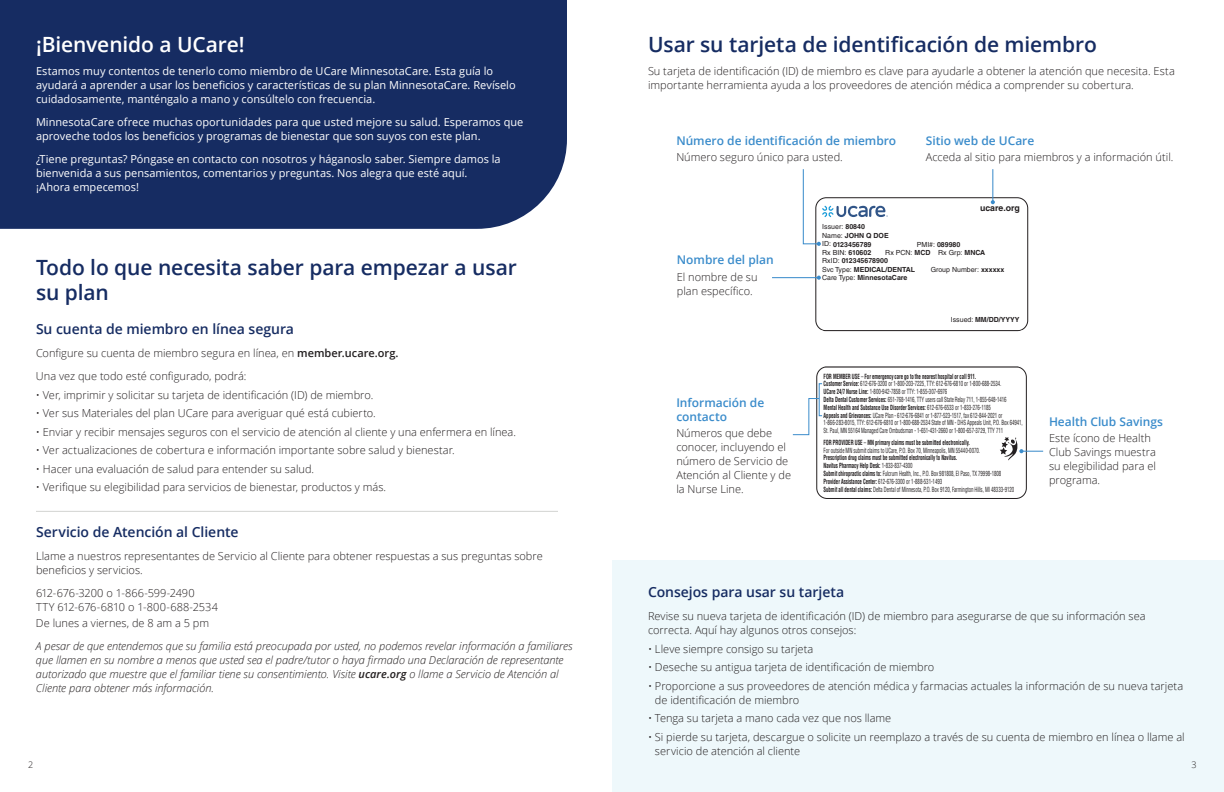
<style>
.page{position:relative;width:1224px;height:792px;background:#fff}
.page>*{position:absolute;margin:0;border:0;box-sizing:border-box;transform-origin:0 0}
.t1{font:600 21px/25px "Open Sans";letter-spacing:-.005em;color:#162c62}
.t2{font:600 21px "Open Sans";letter-spacing:-.005em;color:#fff}
.t3{font:600 14px "Open Sans";letter-spacing:-.005em;color:#162c62}
.t4{font:600 12px/14px "Open Sans";letter-spacing:-.005em;color:#3b8ccb}
.t5{font:300 11px/14px "Open Sans";color:#231f20}
.t6{font:11px/14px "Open Sans";color:#fff}
.t7{font:italic 300 11px/14px "Open Sans";letter-spacing:-.005em;color:#231f20}
.t8{font:300 9px "Open Sans";color:#231f20}
.t9{font:700 8.8px "Helvetica LT Std";color:#231f20}
.t10{font:700 7px "Helvetica LT Std";color:#231f20}
.t11{font:7px "Helvetica LT Std";color:#231f20}
.t12{font:condensed 6.9px/7.8px "Helvetica LT Std";letter-spacing:-.01em;color:#231f20;scale:.7 1}
.t13{font:700 condensed 6.9px "Helvetica LT Std";letter-spacing:-.01em;color:#231f20;scale:.7 1}
.s1{font-weight:600}
.s2{font-weight:700}
.s3{font-weight:400}
</style>
<div class="page">
<div style="left:0;top:0;width:567px;height:229px;background:#162c62"></div>
<hr style="left:36px;top:511px;width:522px;height:1px;background:#d2d3d1">
<div style="left:612px;top:560px;width:612px;height:232px;background:#eef8fb"></div>
<hr style="left:772px;top:277px;width:47px;height:1px;background:#3b8ccb">
<svg style="left:802px;top:169px;width:227px;height:162px"></svg>
<svg style="left:792px;top:366px;width:251px;height:133px"></svg>
<div style="left:819px;top:383px;width:4px;height:33px;border:1px solid #3b8ccb"></div>
<h2 class="t2" style="left:36px;top:30px;width:210px">¡Bienvenido a UCare!</h2>
<p class="t6" style="left:36px;top:64px;width:481px">Estamos muy contentos de tenerlo como miembro de UCare MinnesotaCare. Esta guía lo ayudará a aprender a usar los beneficios y características de su plan MinnesotaCare. Revíselo cuidadosamente, manténgalo a mano y consúltelo con frecuencia.</p>
<p class="t6" style="left:36px;top:115px;width:489px">MinnesotaCare ofrece muchas oportunidades para que usted mejore su salud. Esperamos que aproveche todos los beneficios y programas de bienestar que son suyos con este plan.</p>
<p class="t6" style="left:36px;top:152px;width:466px">¿Tiene preguntas? Póngase en contacto con nosotros y háganoslo saber. Siempre damos la bienvenida a sus pensamientos, comentarios y preguntas. Nos alegra que esté aquí. ¡Ahora empecemos!</p>
<h2 class="t1" style="left:36px;top:254px;width:482px">Todo lo que necesita saber para empezar a usar su plan</h2>
<h3 class="t3" style="left:36px;top:320px;width:260px">Su cuenta de miembro en línea segura</h3>
<p class="t5" style="left:36px;top:346px;width:364px">Configure su cuenta de miembro segura en línea, en <span class="s1">member.ucare.org.</span></p>
<p class="t5" style="left:36px;top:369px;width:212px">Una vez que todo esté configurado, podrá:</p>
<p class="t5" style="left:36px;top:387px;width:339px">• Ver, imprimir y solicitar su tarjeta de identificación (ID) de miembro.</p>
<p class="t5" style="left:36px;top:406px;width:341px">• Ver sus Materiales del plan UCare para averiguar qué está cubierto.</p>
<p class="t5" style="left:36px;top:424px;width:482px">• Enviar y recibir mensajes seguros con el servicio de atención al cliente y una enfermera en línea.</p>
<p class="t5" style="left:36px;top:443px;width:420px">• Ver actualizaciones de cobertura e información importante sobre salud y bienestar.</p>
<p class="t5" style="left:36px;top:461px;width:280px">• Hacer una evaluación de salud para entender su salud.</p>
<p class="t5" style="left:36px;top:480px;width:352px">• Verifique su elegibilidad para servicios de bienestar, productos y más.</p>
<h3 class="t3" style="left:36px;top:522px;width:204px">Servicio de Atención al Cliente</h3>
<p class="t5" style="left:36px;top:548px;width:508px">Llame a nuestros representantes de Servicio al Cliente para obtener respuestas a sus preguntas sobre beneficios y servicios.</p>
<p class="t5" style="left:36px;top:585px;width:160px">612-676-3200 o 1-866-599-2490</p>
<p class="t5" style="left:36px;top:599px;width:183px">TTY 612-676-6810 o 1-800-688-2534</p>
<p class="t5" style="left:36px;top:615px;width:175px">De lunes a viernes, de 8 am a 5 pm</p>
<p class="t7" style="left:36px;top:638px;width:538px">A pesar de que entendemos que su familia está preocupada por usted, no podemos revelar información a familiares que llamen en su nombre a menos que usted sea el padre/tutor o haya firmado una Declaración de representante autorizado que muestre que el familiar tiene su consentimiento. Visite <span class="s1">ucare.org</span> o llame a Servicio de Atención al Cliente para obtener más información.</p>
<h2 class="t1" style="left:648px;top:32px;width:450px">Usar su tarjeta de identificación de miembro</h2>
<p class="t5" style="left:648px;top:64px;width:528px">Su tarjeta de identificación (ID) de miembro es clave para ayudarle a obtener la atención que necesita. Esta importante herramienta ayuda a los proveedores de atención médica a comprender su cobertura.</p>
<p class="t4" style="left:676px;top:133px;width:221px">Número de identificación de miembro</p>
<p class="t5" style="left:676px;top:150px;width:168px">Número seguro único para usted.</p>
<p class="t4" style="left:926px;top:133px;width:110px">Sitio web de UCare</p>
<p class="t5" style="left:926px;top:150px;width:249px">Acceda al sitio para miembros y a información útil.</p>
<p class="t9" style="left:980px;top:202px;width:41px">ucare.org</p>
<p class="t4" style="left:677px;top:253px;width:98px">Nombre del plan</p>
<p class="t5" style="left:677px;top:269px;width:82px">El nombre de su plan específico.</p>
<p class="t4" style="left:676px;top:396px;width:89px">Información de contacto</p>
<p class="t5" style="left:676px;top:426px;width:116px">Números que debe conocer, incluyendo el número de Servicio de<br>Atención al Cliente y de la Nurse Line.</p>
<p class="t11" style="left:822px;top:223px;width:44px">Issuer: <span class="s2">80840</span></p>
<p class="t10" style="left:822px;top:231px;width:68px"><span class="s3">Name:</span> JOHN Q DOE</p>
<p class="t10" style="left:822px;top:240px;width:51px"><span class="s3">ID:</span> 0123456789</p>
<p class="t10" style="left:917px;top:240px;width:45px"><span class="s3">PMI#:</span> 089980</p>
<p class="t11" style="left:822px;top:248px;width:51px">Rx BIN: <span class="s2">610602</span></p>
<p class="t11" style="left:885px;top:248px;width:101px">Rx PCN: <span class="s2">MCD</span> Rx Grp: <span class="s2">MNCA</span></p>
<p class="t10" style="left:822px;top:256px;width:67px"><span class="s3">RxID:</span> 012345678900</p>
<p class="t10" style="left:822px;top:265px;width:94px"><span class="s3">Svc Type:</span> MEDICAL/DENTAL</p>
<p class="t11" style="left:931px;top:265px;width:75px">Group Number: <span class="s2">xxxxxx</span></p>
<p class="t10" style="left:822px;top:273px;width:87px"><span class="s3">Care Type:</span> MinnesotaCare</p>
<p class="t10" style="left:951px;top:315px;width:70px"><span class="s3">Issued:</span> MM/DD/YYYY</p>
<p class="t13" style="left:824px;top:372px;width:220px">FOR MEMBER USE <span class="s3">–</span> For emergency care go to the nearest hospital or call 911.</p>
<p class="t12" style="left:824px;top:380px;width:255px"><span class="s2">Customer Service:</span> 612-676-3200 or 1-800-203-7225, TTY: 612-676-6810 or 1-800-688-2534.</p>
<p class="t12" style="left:824px;top:388px;width:178px"><span class="s2">UCare 24/7 Nurse Line:</span> 1-800-942-7858 or TTY: 1-855-307-6976</p>
<p class="t12" style="left:824px;top:396px;width:263px"><span class="s2">Delta Dental Customer Services:</span> 651-768-1416, TTY users call State Relay 711, 1-855-648-1416</p>
<p class="t13" style="left:824px;top:403px;width:241px">Mental Health and Substance Use Disorder Services: <span class="s3">612-676-6533 or 1-833-276-1185</span></p>
<p class="t12" style="left:824px;top:411px;width:286px"><span class="s2">Appeals and Grievances:</span> UCare Plan - 612-676-6841 or 1-877-523-1517, fax 612-844-2021 or<br>1-866-283-8015, TTY: 612-676-6810 or 1-800-688-2534 State of MN - DHS Appeals Unit, P.O. Box 64941,<br>St. Paul, MN 55164 Managed Care Ombudsman - 1-651-431-2660 or 1-800-657-3729, TTY 711</p>
<p class="t13" style="left:824px;top:438px;width:211px">FOR PROVIDER USE <span class="s3">–</span> MN primary claims must be submitted electronically.</p>
<p class="t12" style="left:824px;top:446px;width:225px">For outside MN submit claims to UCare, P.O. Box 70, Minneapolis, MN 55440-0070.</p>
<p class="t13" style="left:824px;top:454px;width:193px">Prescription drug claims must be submitted electronically to Navitus.</p>
<p class="t13" style="left:824px;top:461px;width:129px">Navitus Pharmacy Help Desk: <span class="s3">1-833-837-4300</span></p>
<p class="t12" style="left:824px;top:470px;width:255px"><span class="s2">Submit chiropractic claims to:</span> Fulcrum Health, Inc., P.O. Box 981808, El Paso, TX 79998-1808</p>
<p class="t12" style="left:824px;top:477px;width:171px"><span class="s2">Provider Assistance Center:</span> 612-676-3300 or 1-888-531-1493</p>
<p class="t12" style="left:824px;top:485px;width:274px"><span class="s2">Submit all dental claims:</span> Delta Dental of Minnesota, P.O. Box 9120, Farmington Hills, MI 48333-9120</p>
<h2 class="t4" style="left:1049px;top:414px;width:116px">Health Club Savings</h2>
<p class="t5" style="left:1049px;top:431px;width:108px">Este ícono de Health<br>Club Savings muestra su elegibilidad para el programa.</p>
<h3 class="t3" style="left:648px;top:582px;width:198px">Consejos para usar su tarjeta</h3>
<p class="t5" style="left:648px;top:609px;width:499px">Revise su nueva tarjeta de identificación (ID) de miembro para asegurarse de que su información sea correcta. Aquí hay algunos otros consejos:</p>
<p class="t5" style="left:648px;top:641px;width:167px">• Lleve siempre consigo su tarjeta</p>
<p class="t5" style="left:648px;top:660px;width:288px">• Deseche su antigua tarjeta de identificación de miembro</p>
<p class="t5" style="left:655px;top:678px;width:530px;text-indent:-7px">• Proporcione a sus proveedores de atención médica y farmacias actuales la información de su nueva tarjeta de identificación de miembro</p>
<p class="t5" style="left:648px;top:711px;width:245px">• Tenga su tarjeta a mano cada vez que nos llame</p>
<p class="t5" style="left:655px;top:729px;width:531px;text-indent:-7px">• Si pierde su tarjeta, descargue o solicite un reemplazo a través de su cuenta de miembro en línea o llame al servicio de atención al cliente</p>
<p class="t8" style="left:28px;top:759px;width:7px">2</p>
<p class="t8" style="left:1192px;top:759px;width:7px">3</p>
</div>
